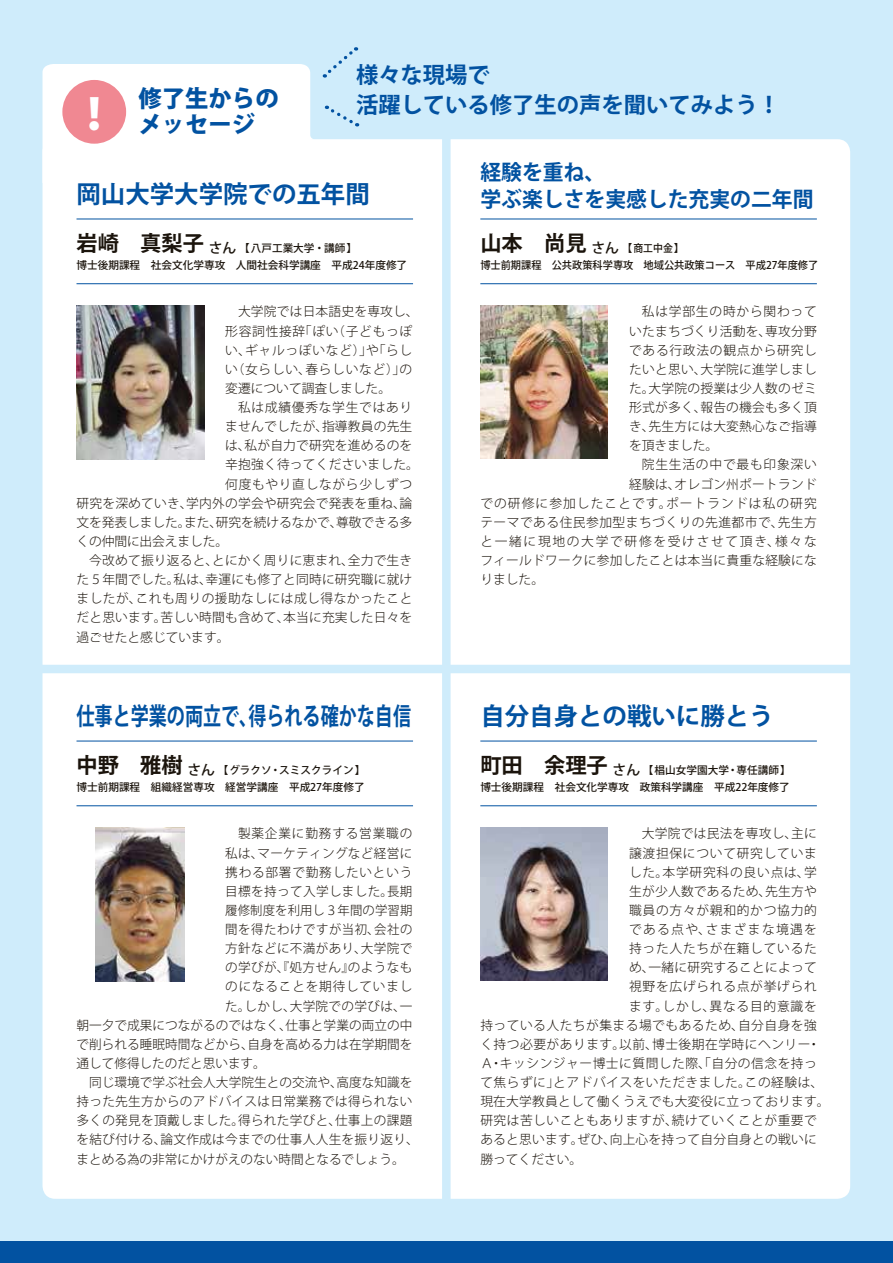
<style>
.page{position:relative;width:893px;height:1263px;background:#fff}
.page>*{position:absolute;margin:0;border:0;box-sizing:border-box;transform-origin:0 0}
.t1{font:24.45px "Koz Go Pr 6 N Bold 90 msp RKSJ H";color:#0252a1}
.t2{font:24.45px "Koz Go Pr 6 N Bold 90 msp RKSJ H";color:#0252a1;scale:.74 1}
.t3{font:23.4px/26.5px "Koz Go Pr 6 N Heavy 90 msp RKSJ H";color:#0252a1}
.t4{font:22.35px/30.8px "Koz Go Pr 6 N Bold 90 msp RKSJ H";color:#0252a1}
.t5{font:21.3px/26.5px "Koz Go Pr 6 N Bold 90 msp RKSJ H";color:#0252a1}
.t6{font:12.75px/19.2px "Koz Go Pr 6 N Light 90 msp RKSJ H";letter-spacing:.025em;color:#1b140c;text-align:justify}
.t7{font:12.75px/19.2px "Koz Go Pr 6 N Light 90 msp RKSJ H";letter-spacing:.055em;color:#1b140c}
.t8{font:12.75px "Koz Go Pr 6 N Light 90 msp RKSJ H";letter-spacing:.005em;color:#1b140c}
.t9{font:12.75px "Koz Go Pr 6 N Light 90 msp RKSJ H";color:#1b140c}
.t10{font:12.75px "Koz Go Pr 6 N Light 90 msp RKSJ H";letter-spacing:.06em;color:#1b140c}
.t11{font:12.75px "Koz Go Pr 6 N Light 90 msp RKSJ H";letter-spacing:.065em;color:#1b140c}
.t12{font:12.75px "Koz Go Pr 6 N Light 90 msp RKSJ H";letter-spacing:.05em;color:#1b140c}
.t13{font:12.75px "Koz Go Pr 6 N Light 90 msp RKSJ H";letter-spacing:-.005em;color:#1b140c}
.t14{font:12.75px "Koz Go Pr 6 N Light 90 msp RKSJ H";letter-spacing:.08em;color:#1b140c}
.t15{font:12.75px "Koz Go Pr 6 N Light 90 msp RKSJ H";letter-spacing:.13em;color:#1b140c}
.t16{font:12.75px "Koz Go Pr 6 N Light 90 msp RKSJ H";letter-spacing:.1em;color:#1b140c}
.t17{font:12.75px "Koz Go Pr 6 N Light 90 msp RKSJ H";letter-spacing:-.01em;color:#1b140c}
.t18{font:10.65px/17px "Koz Go Pr 6 N Medium 90 msp RKSJ H";color:#1b140c}
.s1{font-size:42.45px;color:#fff}
.s2{font-family:"Koz Go Pr 6 N Bold 90 msp RKSJ H";font-size:21.3px}
.s3{font-size:13.8px}
</style>
<div class="page">
<div style="left:0;top:0;width:893px;height:1250px;background:#cfecfb"></div>
<div style="left:0;top:1241px;width:893px;height:22px;background:#0252a1"></div>
<div style="left:43px;top:139px;width:807px;height:1060px;background:#fff;border-radius:13px"></div>
<div style="left:24px;top:665px;width:844px;height:8px;background:#cfecfb"></div>
<div style="left:442px;top:126px;width:9px;height:1099px;background:#cfecfb"></div>
<img style="left:77px;top:305px;width:127px;height:154px">
<img style="left:480px;top:305px;width:128px;height:154px">
<img style="left:480px;top:827px;width:128px;height:154px">
<img style="left:96px;top:827px;width:89px;height:154px">
<div style="left:43px;top:64px;width:272px;height:84px;background:#fff"></div>
<hr style="left:77px;top:219px;width:336px;height:1px;background:#0252a1">
<hr style="left:77px;top:283px;width:336px;height:1px;background:#0252a1">
<hr style="left:77px;top:741px;width:336px;height:1px;background:#0252a1">
<hr style="left:77px;top:805px;width:336px;height:1px;background:#0252a1">
<hr style="left:480px;top:741px;width:337px;height:1px;background:#0252a1">
<hr style="left:480px;top:805px;width:337px;height:1px;background:#0252a1">
<div style="left:62px;top:80px;width:64px;height:64px;background:#f08892;border-radius:50%"></div>
<svg style="left:324px;top:47px;width:34px;height:31px"></svg>
<svg style="left:326px;top:106px;width:32px;height:21px"></svg>
<hr style="left:480px;top:219px;width:337px;height:1px;background:#0252a1">
<hr style="left:480px;top:283px;width:337px;height:1px;background:#0252a1">
<h2 class="t3" style="left:73px;top:88px;width:207px;text-indent:65px">修了生からの<span class="s1">！</span> メッセージ</h2>
<h3 class="t4" style="left:356px;top:62px;width:425px">様々な現場で<br>活躍している修了生の声を聞いてみよう！</h3>
<h1 class="t1" style="left:77px;top:185px;width:295px">岡山大学大学院での五年間</h1>
<p class="t18" style="left:77px;top:241px;width:332px"><span class="s2">岩崎　真梨子</span><span class="s3">さん</span>【八戸工業大学・講師】<br>博士後期課程　社会文化学専攻　人間社会科学講座　平成24年度修了</p>
<p class="t7" style="left:225px;top:304px;width:195px;text-indent:13px">大学院では日本語史を専攻し、形容詞性接辞「ぽい（子どもっぽい、ギャルっぽいなど）」や「らしい（女らしい、春らしいなど）」の変遷について調査しました。</p>
<p class="t7" style="left:238px;top:399px;width:176px">私は成績優秀な学生ではあり</p>
<p class="t6" style="left:225px;top:419px;width:189px">ませんでしたが、指導教員の先生</p>
<p class="t6" style="left:225px;top:438px;width:189px">は、私が自力で研究を進めるのを</p>
<p class="t6" style="left:225px;top:457px;width:195px">辛抱強く待ってくださいました。</p>
<p class="t12" style="left:225px;top:479px;width:188px">何度もやり直しながら少しずつ</p>
<p class="t6" style="left:76px;top:495px;width:337px">研究を深めていき、学内外の学会や研究会で発表を重ね、論</p>
<p class="t13" style="left:76px;top:517px;width:337px">文を発表しました。また、研究を続けるなかで、尊敬できる多</p>
<p class="t17" style="left:76px;top:536px;width:153px">くの仲間に出会えました。</p>
<p class="t6" style="left:89px;top:552px;width:325px">今改めて振り返ると、とにかく周りに恵まれ、全力で生き</p>
<p class="t6" style="left:76px;top:572px;width:337px">た５年間でした。私は、幸運にも修了と同時に研究職に就け</p>
<p class="t6" style="left:76px;top:591px;width:337px">ましたが、これも周りの援助なしには成し得なかったこと</p>
<p class="t6" style="left:76px;top:610px;width:337px">だと思います。苦しい時間も含めて、本当に充実した日々を</p>
<p class="t9" style="left:76px;top:632px;width:155px">過ごせたと感じています。</p>
<h1 class="t2" style="left:77px;top:707px;width:454px">仕事と学業の両立で、得られる確かな自信</h1>
<p class="t18" style="left:77px;top:763px;width:290px"><span class="s2">中野　雅樹</span> <span class="s3">さん</span>【グラクソ・スミスクライン】博士前期課程　組織経営専攻　経営学講座　平成27年度修了</p>
<p class="t11" style="left:238px;top:829px;width:176px">製薬企業に勤務する営業職の</p>
<p class="t6" style="left:225px;top:845px;width:188px">私は、マーケティングなど経営に</p>
<p class="t11" style="left:225px;top:867px;width:189px">携わる部署で勤務したいという</p>
<p class="t6" style="left:225px;top:883px;width:188px">目標を持って入学しました。長期</p>
<p class="t6" style="left:225px;top:902px;width:189px">履修制度を利用し３年間の学習期</p>
<p class="t12" style="left:225px;top:925px;width:189px">間を得たわけですが当初、会社の</p>
<p class="t6" style="left:225px;top:941px;width:188px">方針などに不満があり、大学院で</p>
<p class="t6" style="left:225px;top:960px;width:188px">の学びが、『処方せん』のようなも</p>
<p class="t11" style="left:225px;top:982px;width:189px">のになることを期待していまし</p>
<p class="t6" style="left:225px;top:998px;width:188px">た。しかし、大学院での学びは、一</p>
<p class="t8" style="left:76px;top:1020px;width:337px">朝一夕で成果につながるのではなく、仕事と学業の両立の中</p>
<p class="t8" style="left:76px;top:1039px;width:337px">で削られる睡眠時間などから、自身を高める力は在学期間を</p>
<p class="t9" style="left:76px;top:1058px;width:191px">通して修得したのだと思います。</p>
<p class="t8" style="left:89px;top:1078px;width:325px">同じ環境で学ぶ社会人大学院生との交流や、高度な知識を</p>
<p class="t6" style="left:76px;top:1094px;width:337px">持った先生方からのアドバイスは日常業務では得られない</p>
<p class="t6" style="left:76px;top:1113px;width:337px">多くの発見を頂戴しました。得られた学びと、仕事上の課題</p>
<p class="t6" style="left:76px;top:1132px;width:344px">を結び付ける、論文作成は今までの仕事人人生を振り返り、</p>
<p class="t9" style="left:76px;top:1154px;width:330px">まとめる為の非常にかけがえのない時間となるでしょう。</p>
<h3 class="t5" style="left:480px;top:162px;width:335px">経験を重ね、<br>学ぶ楽しさを実感した充実の二年間</h3>
<p class="t18" style="left:480px;top:241px;width:339px"><span class="s2">山本　尚見</span><span class="s3">さん</span>【商工中金】<br>博士前期課程　公共政策科学専攻　地域公共政策コース　平成27年度修了</p>
<p class="t6" style="left:629px;top:304px;width:189px;text-indent:13px">私は学部生の時から関わっていたまちづくり活動を、専攻分野である行政法の観点から研究したいと思い、大学院に進学しました。大学院の授業は少人数のゼミ形式が多く、報告の機会も多く頂き、先生方には大変熱心なご指導を頂きました。</p>
<p class="t10" style="left:642px;top:460px;width:176px">院生生活の中で最も印象深い</p>
<p class="t6" style="left:629px;top:476px;width:189px">経験は、オレゴン州ポートランド</p>
<p class="t14" style="left:480px;top:498px;width:338px">での研修に参加したことです。ポートランドは私の研究</p>
<p class="t6" style="left:480px;top:514px;width:338px">テーマである住民参加型まちづくりの先進都市で、先生方</p>
<p class="t15" style="left:480px;top:536px;width:338px">と一緒に現地の大学で研修を受けさせて頂き、様々な</p>
<p class="t6" style="left:480px;top:552px;width:338px">フィールドワークに参加したことは本当に貴重な経験にな</p>
<p class="t6" style="left:480px;top:572px;width:65px">りました。</p>
<h1 class="t1" style="left:480px;top:707px;width:295px">自分自身との戦いに勝とう</h1>
<p class="t18" style="left:480px;top:763px;width:312px"><span class="s2">町田　余理子</span><span class="s3">さん</span>【椙山女学園大学・専任講師】博士後期課程　社会文化学専攻　政策科学講座　平成22年度修了</p>
<p class="t6" style="left:642px;top:826px;width:176px">大学院では民法を専攻し、主に</p>
<p class="t7" style="left:629px;top:845px;width:189px">譲渡担保について研究していま</p>
<p class="t10" style="left:629px;top:867px;width:189px">した。本学研究科の良い点は、学</p>
<p class="t6" style="left:629px;top:883px;width:189px">生が少人数であるため、先生方や</p>
<p class="t7" style="left:629px;top:902px;width:189px">職員の方々が親和的かつ協力的</p>
<p class="t16" style="left:629px;top:925px;width:189px">である点や、さまざまな境遇を</p>
<p class="t7" style="left:629px;top:941px;width:189px">持った人たちが在籍しているた</p>
<p class="t6" style="left:629px;top:960px;width:189px">め、一緒に研究することによって</p>
<p class="t7" style="left:629px;top:979px;width:189px">視野を広げられる点が挙げられ</p>
<p class="t10" style="left:629px;top:1001px;width:189px">ます。しかし、異なる目的意識を</p>
<p class="t6" style="left:480px;top:1017px;width:338px">持っている人たちが集まる場でもあるため、自分自身を強</p>
<p class="t6" style="left:480px;top:1036px;width:341px">く持つ必要があります。以前、博士後期在学時にヘンリー・</p>
<p class="t6" style="left:480px;top:1055px;width:338px">Ａ・キッシンジャー博士に質問した際、「自分の信念を持っ</p>
<p class="t6" style="left:480px;top:1074px;width:344px">て焦らずに」とアドバイスをいただきました。この経験は、</p>
<p class="t6" style="left:480px;top:1094px;width:351px">現在大学教員として働くうえでも大変役に立っております。</p>
<p class="t6" style="left:480px;top:1113px;width:338px">研究は苦しいこともありますが、続けていくことが重要で</p>
<p class="t6" style="left:480px;top:1132px;width:338px">あると思います。ぜひ、向上心を持って自分自身との戦いに</p>
<p class="t9" style="left:480px;top:1154px;width:104px">勝ってください。</p>
</div>
